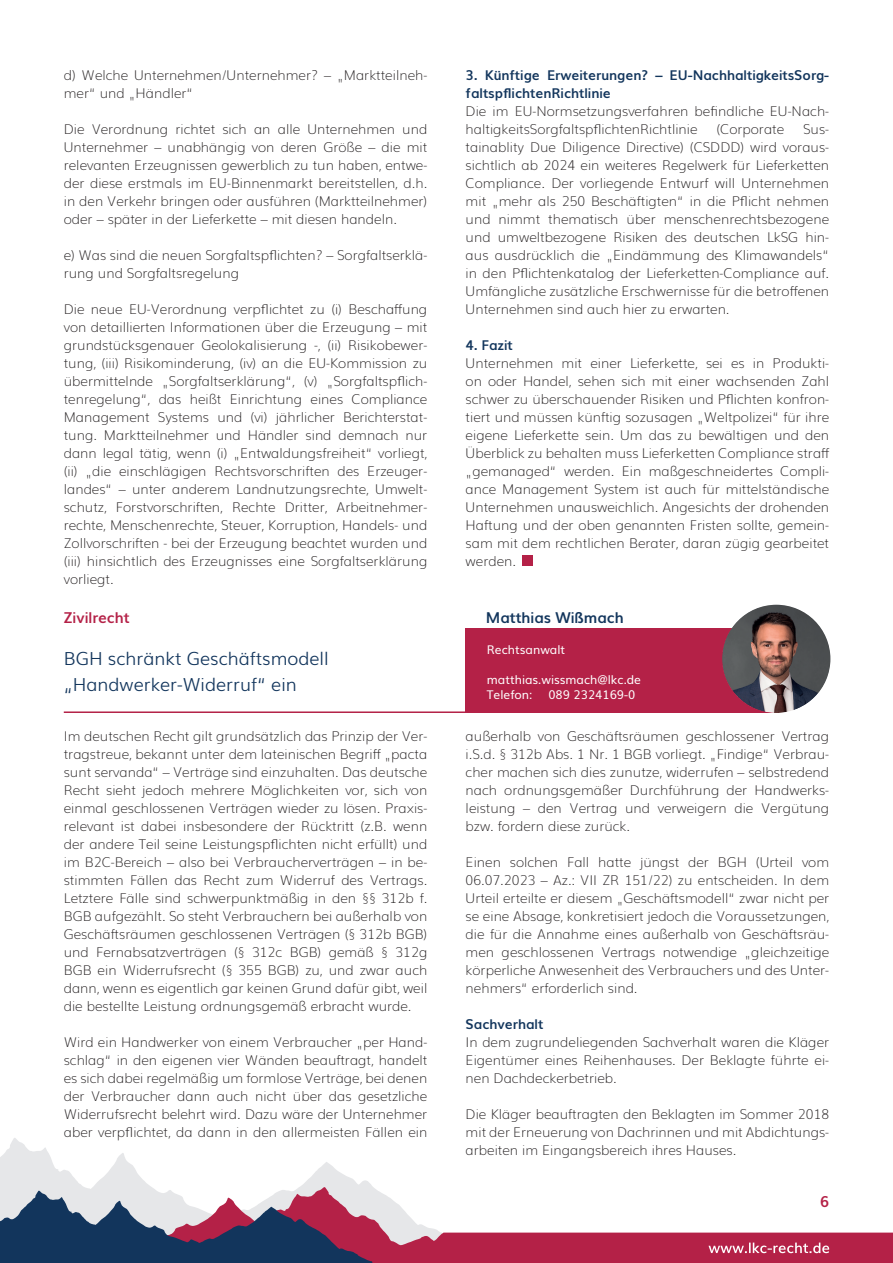
<style>
.page{position:relative;width:893px;height:1263px;background:#fff}
.page>*{position:absolute;margin:0;border:0;box-sizing:border-box;transform-origin:0 0}
.t1{font:300 18px/36px "Muli";color:#12355c}
.t2{font:700 15px "Muli";color:#12355c}
.t3{font:700 15px "Muli";color:#b42147}
.t4{font:200 13.5px/18px "Muli";color:#231f20;text-align:justify}
.t5{font:700 13.5px/18px "Muli";color:#12355c}
.t6{font:12px/15px "Muli";color:#fff}
</style>
<div class="page">
<svg style="left:0;top:1138px;width:373px;height:52px"></svg>
<svg style="left:6px;top:1187px;width:887px;height:76px"></svg>
<svg style="left:0;top:1190px;width:373px;height:73px;background:#6d6783"></svg>
<svg style="left:708px;top:1242px;width:121px;height:11px"></svg>
<div style="left:522px;top:555px;width:11px;height:11px;background:#b42147"></div>
<hr style="left:64px;top:711px;width:632px;height:2px;background:#b42147">
<div style="left:466px;top:628px;width:313px;height:85px;background:#b42147"></div>
<img style="left:722px;top:605px;width:108px;height:108px;border-radius:54px">
<p class="t4" style="left:64px;top:65px;width:365px">d) Welche Unternehmen/Unternehmer? – „Marktteilneh&shy;mer“ und „Händler“</p>
<p class="t4" style="left:64px;top:119px;width:365px">Die Verordnung richtet sich an alle Unternehmen und Unternehmer – unabhängig von deren Größe – die mit relevanten Erzeugnissen gewerblich zu tun haben, entwe&shy;der diese erstmals im EU-Binnenmarkt bereitstellen, d.h. in den Verkehr bringen oder ausführen (Marktteilnehmer) oder – später in der Lieferkette – mit diesen handeln.</p>
<p class="t4" style="left:64px;top:245px;width:365px">e) Was sind die neuen Sorgfaltspflichten? – Sorgfaltserklä&shy;rung und Sorgfaltsregelung</p>
<p class="t4" style="left:64px;top:299px;width:365px">Die neue EU-Verordnung verpflichtet zu (i) Beschaffung von detaillierten Informationen über die Erzeugung – mit grundstücksgenauer Geolokalisierung -, (ii) Risikobewer&shy;tung, (iii) Risikominderung, (iv) an die EU-Kommission zu übermittelnde „Sorgfaltserklärung“, (v) „Sorgfaltspflich&shy;tenregelung“, das heißt Einrichtung eines Compliance Management Systems und (vi) jährlicher Berichterstat&shy;tung. Marktteilnehmer und Händler sind demnach nur dann legal tätig, wenn (i) „Entwaldungsfreiheit“ vorliegt, (ii) „die einschlägigen Rechtsvorschriften des Erzeuger&shy;landes“ – unter anderem Landnutzungsrechte, Umwelt&shy;schutz, Forstvorschriften, Rechte Dritter, Arbeitnehmer&shy;rechte, Menschenrechte, Steuer, Korruption, Handels- und Zollvorschriften - bei der Erzeugung beachtet wurden und (iii) hinsichtlich des Erzeugnisses eine Sorgfaltserklärung vorliegt.</p>
<p class="t5" style="left:466px;top:65px;width:365px">3. Künftige Erweiterungen? – EU-NachhaltigkeitsSorg&shy;faltspflichtenRichtlinie</p>
<p class="t4" style="left:466px;top:101px;width:365px">Die im EU-Normsetzungsverfahren befindliche EU-Nach&shy;haltigkeitsSorgfaltspflichtenRichtlinie</p>
<p class="t4" style="left:716px;top:119px;width:69px">(Corporate</p>
<p class="t4" style="left:466px;top:119px;width:365px;text-indent:338px">Sus&shy;tainablity Due Diligence Directive) (CSDDD) wird voraus&shy;sichtlich ab 2024 ein weiteres Regelwerk für Lieferketten Compliance. Der vorliegende Entwurf will Unternehmen mit „mehr als 250 Beschäftigten“ in die Pflicht nehmen und nimmt thematisch über menschenrechtsbezogene und umweltbezogene Risiken des deutschen LkSG hin&shy;aus ausdrücklich die „Eindämmung des Klimawandels“ in den Pflichtenkatalog der Lieferketten-Compliance auf.<br>Umfängliche zusätzliche Erschwernisse für die betroffenen Unternehmen sind auch hier zu erwarten.</p>
<p class="t5" style="left:466px;top:335px;width:49px">4. Fazit</p>
<p class="t4" style="left:466px;top:353px;width:365px">Unternehmen mit einer Lieferkette, sei es in Produkti&shy;on oder Handel, sehen sich mit einer wachsenden Zahl schwer zu überschauender Risiken und Pflichten konfron&shy;tiert und müssen künftig sozusagen „Weltpolizei“ für ihre eigene Lieferkette sein. Um das zu bewältigen und den Überblick zu behalten muss Lieferketten Compliance straff „gemanaged“ werden. Ein maßgeschneidertes Compli&shy;ance Management System ist auch für mittelständische Unternehmen unausweichlich. Angesichts der drohenden Haftung und der oben genannten Fristen sollte, gemein&shy;sam mit dem rechtlichen Berater, daran zügig gearbeitet werden.</p>
<p class="t3" style="left:64px;top:606px;width:67px">Zivilrecht</p>
<p class="t2" style="left:486px;top:606px;width:139px">Matthias Wißmach</p>
<p class="t6" style="left:487px;top:641px;width:80px">Rechtsanwalt</p>
<p class="t6" style="left:487px;top:671px;width:156px">matthias.wissmach@lkc.de<br>Telefon:</p>
<h1 class="t1" style="left:64px;top:639px;width:266px">BGH schränkt Geschäftsmodell “</h1>
<h1 class="t1" style="left:73px;top:665px;width:226px">Handwerker-Widerruf“ ein</h1>
<p class="t6" style="left:548px;top:686px;width:88px">089 2324169-0</p>
<p class="t4" style="left:64px;top:727px;width:365px">Im deutschen Recht gilt grundsätzlich das Prinzip der Ver&shy;tragstreue, bekannt unter dem lateinischen Begriff „pacta sunt servanda“ – Verträge sind einzuhalten. Das deutsche Recht sieht jedoch mehrere Möglichkeiten vor, sich von einmal geschlossenen Verträgen wieder zu lösen. Praxis&shy;relevant ist dabei insbesondere der Rücktritt (z.B. wenn der andere Teil seine Leistungspflichten nicht erfüllt) und im B2C-Bereich – also bei Verbraucherverträgen – in be&shy;stimmten Fällen das Recht zum Widerruf des Vertrags.<br>Letztere Fälle sind schwerpunktmäßig in den §§ 312b f.<br>BGB aufgezählt. So steht Verbrauchern bei außerhalb von Geschäftsräumen geschlossenen Verträgen (§ 312b BGB) und Fernabsatzverträgen (§ 312c BGB) gemäß § 312g BGB ein Widerrufsrecht (§ 355 BGB) zu, und zwar auch dann, wenn es eigentlich gar keinen Grund dafür gibt, weil die bestellte Leistung ordnungsgemäß erbracht wurde.</p>
<p class="t4" style="left:64px;top:1032px;width:365px">Wird ein Handwerker von einem Verbraucher „per Hand&shy;schlag“ in den eigenen vier Wänden beauftragt, handelt es sich dabei regelmäßig um formlose Verträge, bei denen der Verbraucher dann auch nicht über das gesetzliche Widerrufsrecht belehrt wird. Dazu wäre der Unternehmer aber verpflichtet, da dann in den allermeisten Fällen ein</p>
<p class="t4" style="left:466px;top:726px;width:365px">außerhalb von Geschäftsräumen geschlossener Vertrag i.S.d. § 312b Abs. 1 Nr. 1 BGB vorliegt. „Findige“ Verbrau&shy;cher machen sich dies zunutze, widerrufen – selbstredend nach ordnungsgemäßer Durchführung der Handwerks&shy;leistung – den Vertrag und verweigern die Vergütung bzw. fordern diese zurück.</p>
<p class="t4" style="left:466px;top:852px;width:365px">Einen solchen Fall hatte jüngst der BGH (Urteil vom 06.07.2023 – Az.: VII ZR 151/22) zu entscheiden. In dem Urteil erteilte er diesem „Geschäftsmodell“ zwar nicht per se eine Absage, konkretisiert jedoch die Voraussetzungen, die für die Annahme eines außerhalb von Geschäftsräu&shy;men geschlossenen Vertrags notwendige „gleichzeitige körperliche Anwesenheit des Verbrauchers und des Unter&shy;nehmers“ erforderlich sind.</p>
<p class="t5" style="left:466px;top:1015px;width:79px">Sachverhalt</p>
<p class="t4" style="left:466px;top:1032px;width:365px">In dem zugrundeliegenden Sachverhalt waren die Kläger Eigentümer eines Reihenhauses. Der Beklagte führte ei&shy;nen Dachdeckerbetrieb.</p>
<p class="t4" style="left:466px;top:1104px;width:365px">Die Kläger beauftragten den Beklagten im Sommer 2018 mit der Erneuerung von Dachrinnen und mit Abdichtungs&shy;arbeiten im Eingangsbereich ihres Hauses.</p>
<p class="t3" style="left:820px;top:1189px;width:11px">6</p>
</div>
